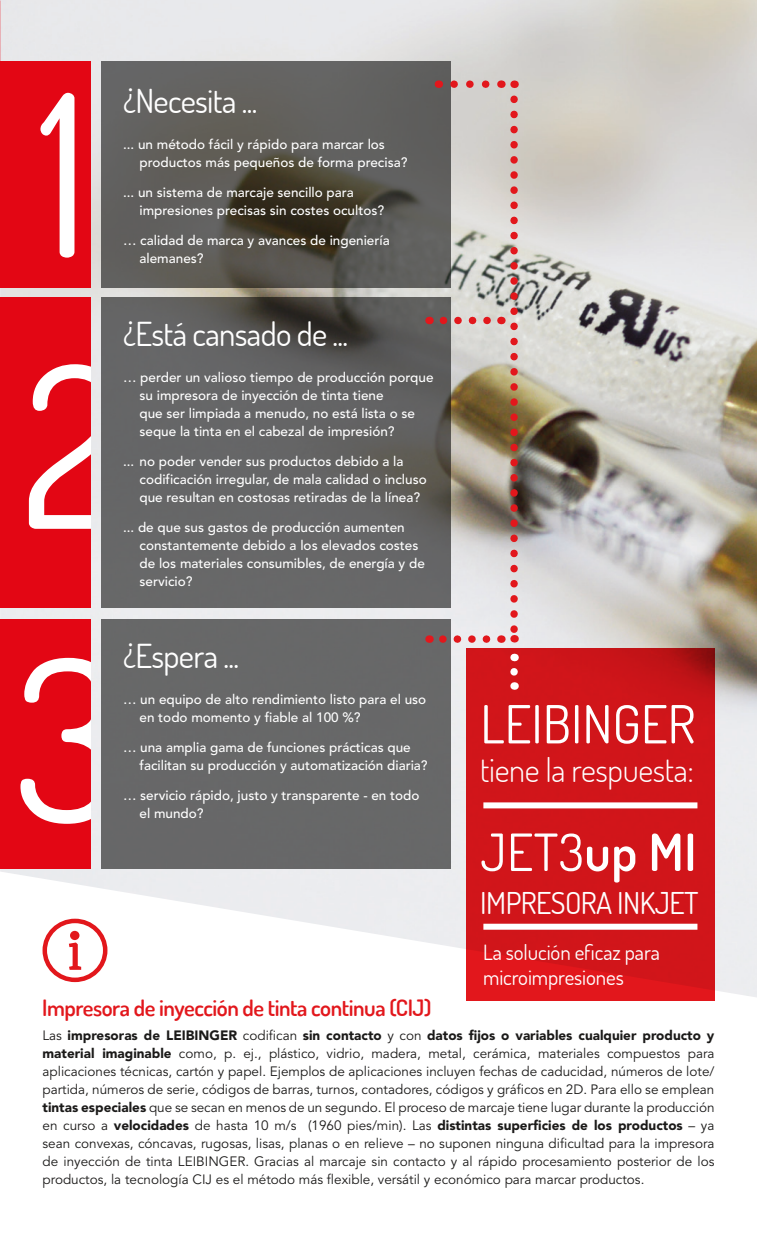
<style>
.page{position:relative;width:757px;height:1234px;background:#fff}
.page>*{position:absolute;margin:0;border:0;box-sizing:border-box;transform-origin:0 0}
.t1{font:225px "Dosis";color:#fff}
.t2{font:52.5px "Dosis";color:#fff}
.t3{font:51.3px "Dosis";color:#fff}
.t4{font:33px "Dosis";letter-spacing:-.02em;color:#fff}
.t5{font:300 32.7px "Dosis";letter-spacing:-.01em;color:#fff}
.t6{font:30px "Dosis";letter-spacing:-.02em;color:#fff}
.t7{font:600 22.5px "Dosis";letter-spacing:-.02em;color:#e2171c}
.t8{font:21px/25.5px "Dosis";letter-spacing:-.005em;color:#fff}
.t9{font:13.5px/18px "Avenir LT Std";color:#1b1a19;text-align:justify}
.t10{font:500 13.5px/18px "Avenir LT Std";color:#fff}
.s1{font-weight:600}
.s2{font-family:"Avenir LT Pro";font-weight:900}
</style>
<div class="page">
<img style="left:0;top:0;width:757px;height:997px">
<div style="left:0;top:61px;width:91px;height:226px;background:#e30614"></div>
<div style="left:0;top:297px;width:91px;height:311px;background:#e30614"></div>
<div style="left:0;top:619px;width:91px;height:249px;background:#e30614"></div>
<svg style="left:101px;top:62px;width:350px;height:226px;background:#5a5854"></svg>
<svg style="left:101px;top:297px;width:350px;height:311px;background:#616160"></svg>
<div style="left:101px;top:619px;width:350px;height:249px;background:#676868"></div>
<div style="left:466px;top:648px;width:248px;height:352px;background:linear-gradient(to bottom,#ca161a,#d8161b)"></div>
<div style="left:483px;top:802px;width:214px;height:6px;background:#fff"></div>
<div style="left:483px;top:923px;width:214px;height:6px;background:#fff"></div>
<img style="left:510px;top:99px;width:8px;height:543px">
<svg style="left:439px;top:635px;width:47px;height:7px"></svg>
<svg style="left:510px;top:671px;width:8px;height:18px"></svg>
<svg style="left:454px;top:80px;width:39px;height:8px"></svg>
<svg style="left:443px;top:316px;width:51px;height:8px"></svg>
<div style="left:43px;top:918px;width:64px;height:63px;border:4px solid #e2171c;border-radius:50%"></div>
<svg style="left:69px;top:942px;width:12px;height:27px"></svg>
<div style="left:70px;top:930px;width:9px;height:9px;background:#e2171c;border-radius:50%"></div>
<p class="t1" style="left:38px;top:27px;width:54px">1</p>
<p class="t4" style="left:123px;top:79px;width:136px">¿Necesita ...</p>
<p class="t10" style="left:140px;top:136px;width:269px;text-indent:-16px">... un método fácil y rápido para marcar los productos más pequeños de forma precisa?</p>
<p class="t10" style="left:123px;top:184px;width:232px">... un sistema de marcaje sencillo para</p>
<p class="t10" style="left:140px;top:202px;width:246px">impresiones precisas sin costes ocultos?</p>
<p class="t10" style="left:123px;top:232px;width:268px">… calidad de marca y avances de ingeniería</p>
<p class="t10" style="left:140px;top:250px;width:66px">alemanes?</p>
<p class="t4" style="left:123px;top:312px;width:227px">¿Está cansado de ...</p>
<p class="t10" style="left:123px;top:369px;width:312px">… perder un valioso tiempo de producción porque</p>
<p class="t10" style="left:140px;top:387px;width:277px">su impresora de inyección de tinta tiene<br>que ser limpiada a menudo, no está lista o se seque la tinta en el cabezal de impresión?</p>
<p class="t10" style="left:123px;top:453px;width:282px">... no poder vender sus productos debido a la</p>
<p class="t10" style="left:140px;top:471px;width:289px">codificación irregular, de mala calidad o incluso que resultan en costosas retiradas de la línea?</p>
<p class="t10" style="left:140px;top:519px;width:287px;text-indent:-16px">... de que sus gastos de producción aumenten constantemente debido a los elevados costes de los materiales consumibles, de energía y de servicio?</p>
<p class="t1" style="left:21px;top:298px;width:108px">2</p>
<p class="t1" style="left:14px;top:592px;width:111px">3</p>
<p class="t4" style="left:123px;top:634px;width:117px">¿Espera ...</p>
<p class="t10" style="left:140px;top:690px;width:288px;text-indent:-16px">… un equipo de alto rendimiento listo para el uso en todo momento y fiable al 100 %?</p>
<p class="t10" style="left:140px;top:738px;width:290px;text-indent:-16px">… una amplia gama de funciones prácticas que facilitan su producción y automatización diaria?</p>
<p class="t10" style="left:123px;top:786px;width:298px">… servicio rápido, justo y transparente - en todo</p>
<p class="t10" style="left:140px;top:804px;width:66px">el mundo?</p>
<p class="t2" style="left:480px;top:689px;width:217px">LEIBINGER</p>
<p class="t5" style="left:480px;top:748px;width:215px">tiene la respuesta:</p>
<p class="t3" style="left:480px;top:818px;width:218px">JET3<span class="s1">up MI</span></p>
<p class="t6" style="left:480px;top:883px;width:220px">IMPRESORA INKJET</p>
<p class="t8" style="left:483px;top:938px;width:178px">La solución eficaz para microimpresiones</p>
<p class="t7" style="left:42px;top:992px;width:391px">Impresora de inyección de tinta continua (CIJ)</p>
<p class="t9" style="left:43px;top:1026px;width:673px">Las <span class="s2">impresoras de LEIBINGER</span> codifican <span class="s2">sin contacto</span> y con <span class="s2">datos fijos o variables cualquier producto y material imaginable</span> como, p. ej., plástico, vidrio, madera, metal, cerámica, materiales compuestos para aplicaciones técnicas, cartón y papel. Ejemplos de aplicaciones incluyen fechas de caducidad, números de lote/ partida, números de serie, códigos de barras, turnos, contadores, códigos y gráficos en 2D. Para ello se emplean <span class="s2">tintas especiales</span> que se secan en menos de un segundo. El proceso de marcaje tiene lugar durante la producción en curso a <span class="s2">velocidades</span> de hasta 10 m/s (1960 pies/min). Las <span class="s2">distintas superficies de los productos</span> – ya sean convexas, cóncavas, rugosas, lisas, planas o en relieve – no suponen ninguna dificultad para la impresora de inyección de tinta LEIBINGER. Gracias al marcaje sin contacto y al rápido procesamiento posterior de los productos, la tecnología CIJ es el método más flexible, versátil y económico para marcar productos.</p>
</div>
